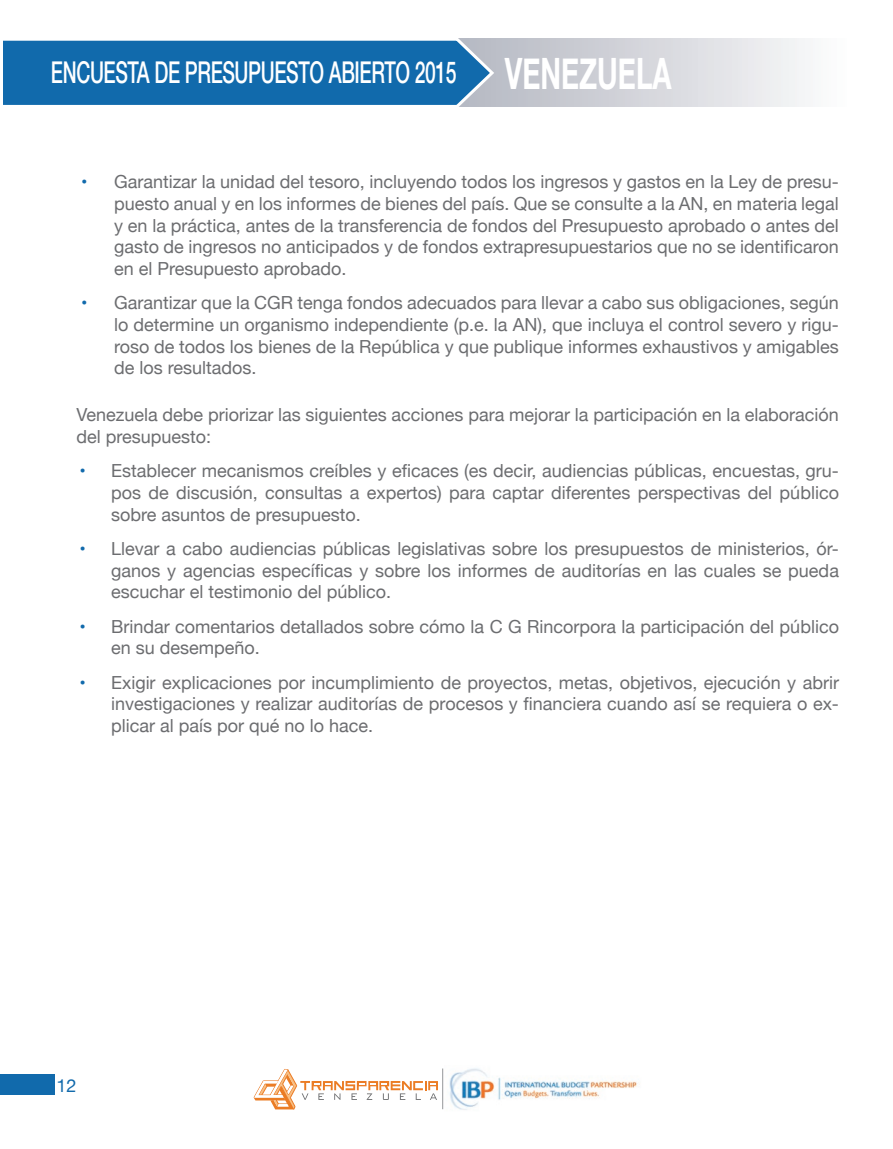
<style>
.page{position:relative;width:893px;height:1149px;background:#fff}
.page>*{position:absolute;margin:0;border:0;box-sizing:border-box;transform-origin:0 0}
.t1{font:500 30px "Helvetica Neue";letter-spacing:-.02em;color:#fff;scale:.65 1}
.t2{font:18px/21.6px "Helvetica Neue";color:#6c6d70;text-align:justify}
.t3{font:18px "Helvetica Neue";color:#116aac}
.s1{font-weight:700;font-size:43.2px}
.s2{color:#116aac}
</style>
<div class="page">
<img style="left:449px;top:1068px;width:188px;height:42px">
<hr style="left:442px;top:1068px;width:1px;height:40px;background:#939598">
<svg style="left:254px;top:1069px;width:184px;height:40px"></svg>
<svg style="left:496px;top:39px;width:309px;height:68px;background:#d6d8dd"></svg>
<svg style="left:3px;top:38px;width:493px;height:69px;background:#2978b3"></svg>
<div style="left:1px;top:1074px;width:54px;height:20px;background:#116aac"></div>
<h1 class="t1" style="left:51px;top:48px;width:956px">ENCUESTA DE PRESUPUESTO ABIERTO 2015 <span class="s1">VENEZUELA</span></h1>
<p class="t2" style="left:114px;top:172px;width:726px;text-indent:-33px"><span class="s2">•</span> Garantizar la unidad del tesoro, incluyendo todos los ingresos y gastos en la Ley de presu&shy;puesto anual y en los informes de bienes del país. Que se consulte a la AN, en materia legal y en la práctica, antes de la transferencia de fondos del Presupuesto aprobado o antes del gasto de ingresos no anticipados y de fondos extrapresupuestarios que no se identificaron en el Presupuesto aprobado.</p>
<p class="t2" style="left:114px;top:293px;width:726px;text-indent:-33px"><span class="s2">•</span> Garantizar que la CGR tenga fondos adecuados para llevar a cabo sus obligaciones, según lo determine un organismo independiente (p.e. la AN), que incluya el control severo y rigu&shy;roso de todos los bienes de la República y que publique informes exhaustivos y amigables de los resultados.</p>
<p class="t2" style="left:76px;top:405px;width:764px">Venezuela debe priorizar las siguientes acciones para mejorar la participación en la elaboración del presupuesto:</p>
<p class="t2" style="left:111px;top:461px;width:729px;text-indent:-31px"><span class="s2">•</span> Establecer mecanismos creíbles y eficaces (es decir, audiencias públicas, encuestas, gru&shy;pos de discusión, consultas a expertos) para captar diferentes perspectivas del público sobre asuntos de presupuesto.</p>
<p class="t2" style="left:111px;top:538px;width:729px;text-indent:-31px"><span class="s2">•</span> Llevar a cabo audiencias públicas legislativas sobre los presupuestos de ministerios, ór&shy;ganos y agencias específicas y sobre los informes de auditorías en las cuales se pueda escuchar el testimonio del público.</p>
<p class="t2" style="left:111px;top:616px;width:729px;text-indent:-31px"><span class="s2">•</span> Brindar comentarios detallados sobre cómo la C G Rincorpora la participación del público en su desempeño.</p>
<p class="t2" style="left:111px;top:672px;width:729px;text-indent:-31px"><span class="s2">•</span> Exigir explicaciones por incumplimiento de proyectos, metas, objetivos, ejecución y abrir investigaciones y realizar auditorías de procesos y financiera cuando así se requiera o ex&shy;plicar al país por qué no lo hace.</p>
<p class="t3" style="left:57px;top:1072px;width:22px">12</p>
</div>
